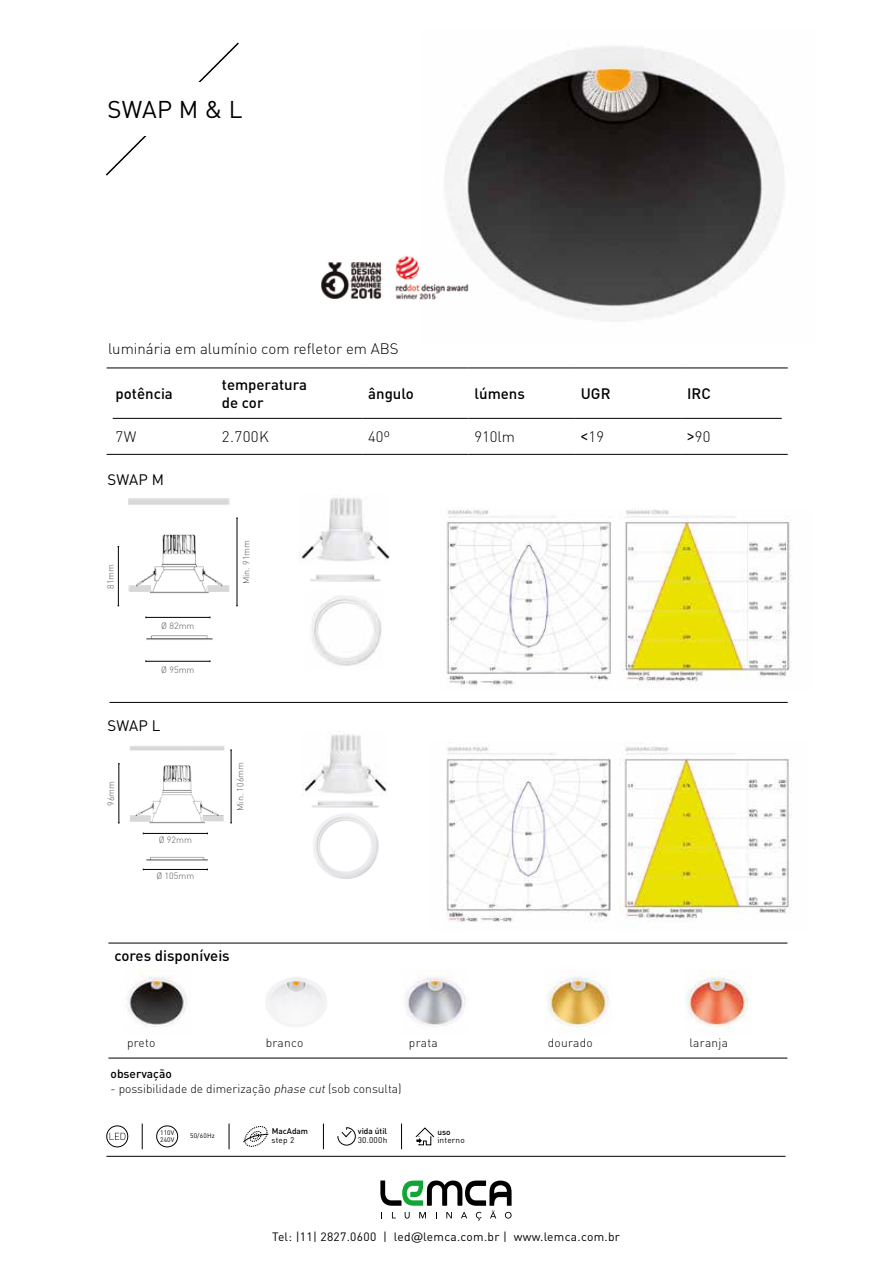
<style>
.page{position:relative;width:893px;height:1263px;background:#fff}
.page>*{position:absolute;margin:0;border:0;box-sizing:border-box;transform-origin:0 0}
.t1{font:24px "DIN";color:#000}
.t2{font:300 15.15px "DIN";color:#000}
.t3{font:500 15px/17.9px "DIN";color:#000}
.t4{font:300 15px "DIN";color:#000}
.t5{font:15px "DIN";letter-spacing:.01em;color:#000}
.t6{font:300 12px "DIN";color:#000}
.t7{font:12px "DIN";letter-spacing:.025em;color:#000}
.t8{font:300 12px "DIN";letter-spacing:.025em;color:#000}
.t9{font:500 12px "DIN";color:#000}
.t10{font:300 9px "DIN";color:#575756}
.t11{font:8.25px "DIN";letter-spacing:.025em;color:#000}
.t12{font:500 8.25px "DIN";color:#000}
.t13{font:6.6px "DIN";letter-spacing:.025em;color:#000}
.s1{font-family:"Arial Narrow";font-weight:400}
.s2{font-style:italic}
.s3{font-family:"Humanist 777 BT Roman B"}
</style>
<div class="page">
<svg style="left:380px;top:1180px;width:132px;height:40px"></svg>
<hr style="left:106px;top:1156px;width:679px;height:1px;background:#000">
<img style="left:117px;top:498px;width:183px;height:165px">
<svg style="left:105px;top:42px;width:134px;height:134px"></svg>
<div style="left:54px;top:82px;width:236px;height:54px;background:#fff"></div>
<img style="left:445px;top:46px;width:339px;height:275px">
<img style="left:312px;top:596px;width:70px;height:70px">
<img style="left:310px;top:574px;width:71px;height:8px">
<img style="left:300px;top:497px;width:90px;height:65px">
<hr style="left:108px;top:943px;width:679px;height:1px;background:#000">
<hr style="left:108px;top:1058px;width:679px;height:1px;background:#000">
<img style="left:127px;top:969px;width:60px;height:59px">
<img style="left:266px;top:977px;width:60px;height:50px">
<img style="left:406px;top:969px;width:60px;height:58px">
<img style="left:546px;top:969px;width:65px;height:64px">
<img style="left:684px;top:970px;width:66px;height:59px">
<img style="left:313px;top:814px;width:66px;height:65px">
<img style="left:311px;top:801px;width:68px;height:7px">
<img style="left:304px;top:731px;width:83px;height:63px">
<hr style="left:107px;top:368px;width:109px;height:1px;background:#000">
<hr style="left:216px;top:368px;width:146px;height:1px;background:#000">
<hr style="left:362px;top:368px;width:106px;height:1px;background:#000">
<hr style="left:468px;top:368px;width:107px;height:1px;background:#000">
<hr style="left:575px;top:368px;width:106px;height:1px;background:#000">
<hr style="left:681px;top:368px;width:107px;height:1px;background:#000">
<hr style="left:113px;top:418px;width:103px;height:1px;background:#000">
<hr style="left:216px;top:418px;width:146px;height:1px;background:#000">
<hr style="left:362px;top:418px;width:106px;height:1px;background:#000">
<hr style="left:468px;top:418px;width:107px;height:1px;background:#000">
<hr style="left:575px;top:418px;width:106px;height:1px;background:#000">
<hr style="left:681px;top:418px;width:101px;height:1px;background:#000">
<hr style="left:107px;top:454px;width:109px;height:1px;background:#000">
<hr style="left:216px;top:454px;width:146px;height:1px;background:#000">
<hr style="left:362px;top:454px;width:106px;height:1px;background:#000">
<hr style="left:468px;top:454px;width:107px;height:1px;background:#000">
<hr style="left:575px;top:454px;width:106px;height:1px;background:#000">
<hr style="left:681px;top:454px;width:107px;height:1px;background:#000">
<div style="left:107px;top:1126px;width:21px;height:21px;border:1px solid #000;border-radius:50%"></div>
<svg style="left:110px;top:1133px;width:15px;height:7px"></svg>
<svg style="left:142px;top:1123px;width:1px;height:26px"></svg>
<div style="left:338px;top:1127px;width:18px;height:18px;border:1px solid #000;border-radius:50%"></div>
<svg style="left:341px;top:1127px;width:11px;height:10px"></svg>
<div style="left:156px;top:1126px;width:22px;height:21px;border:1px solid #000;border-radius:50%"></div>
<svg style="left:229px;top:1123px;width:1px;height:26px"></svg>
<svg style="left:243px;top:1126px;width:26px;height:21px"></svg>
<svg style="left:415px;top:1127px;width:19px;height:18px"></svg>
<svg style="left:323px;top:1123px;width:1px;height:26px"></svg>
<svg style="left:401px;top:1123px;width:1px;height:26px"></svg>
<img style="left:395px;top:248px;width:75px;height:52px">
<img style="left:321px;top:262px;width:61px;height:37px">
<hr style="left:118px;top:547px;width:1px;height:59px;background:#000">
<hr style="left:237px;top:518px;width:1px;height:88px;background:#000">
<hr style="left:146px;top:617px;width:64px;height:1px;background:#000">
<hr style="left:146px;top:661px;width:64px;height:1px;background:#000">
<img style="left:118px;top:746px;width:114px;height:125px">
<hr style="left:143px;top:833px;width:64px;height:1px;background:#000">
<hr style="left:143px;top:869px;width:64px;height:1px;background:#000">
<hr style="left:119px;top:764px;width:1px;height:59px;background:#000">
<hr style="left:231px;top:750px;width:1px;height:73px;background:#000">
<img style="left:446px;top:509px;width:345px;height:178px">
<img style="left:446px;top:746px;width:346px;height:176px">
<hr style="left:109px;top:702px;width:679px;height:1px;background:#000">
<h1 class="t1" style="left:107px;top:94px;width:137px">SWAP M &amp; L</h1>
<p class="t4" style="left:108px;top:340px;width:292px">luminária em alumínio com refletor em ABS</p>
<p class="t3" style="left:116px;top:384px;width:59px">potência</p>
<p class="t3" style="left:222px;top:376px;width:87px">temperatura de cor</p>
<p class="t3" style="left:368px;top:384px;width:47px">ângulo</p>
<p class="t3" style="left:474px;top:384px;width:52px">lúmens</p>
<p class="t3" style="left:581px;top:384px;width:31px">UGR</p>
<p class="t3" style="left:687px;top:384px;width:25px">IRC</p>
<p class="t4" style="left:116px;top:428px;width:22px">7W</p>
<p class="t2" style="left:222px;top:428px;width:48px">2.700K</p>
<p class="t4" style="left:368px;top:428px;width:24px">40º</p>
<p class="t4" style="left:474px;top:428px;width:42px">910lm</p>
<p class="t4" style="left:581px;top:428px;width:25px"><span class="s1">&lt;</span>19</p>
<p class="t4" style="left:687px;top:428px;width:25px"><span class="s1">&gt;</span>90</p>
<p class="t5" style="left:107px;top:470px;width:58px">SWAP M</p>
<p class="t10" style="left:105px;top:589px;width:27px;rotate:-90deg">81mm</p>
<p class="t10" style="left:161px;top:621px;width:35px">Ø 82mm</p>
<p class="t10" style="left:161px;top:664px;width:35px">Ø 95mm</p>
<p class="t5" style="left:107px;top:716px;width:55px">SWAP L</p>
<p class="t10" style="left:105px;top:806px;width:27px;rotate:-90deg">96mm</p>
<p class="t10" style="left:159px;top:834px;width:35px">Ø 92mm</p>
<p class="t10" style="left:156px;top:870px;width:39px">Ø 105mm</p>
<p class="t10" style="left:241px;top:584px;width:46px;rotate:-90deg">Min. 91mm</p>
<p class="t10" style="left:235px;top:811px;width:50px;rotate:-90deg">Min. 106mm</p>
<p class="t3" style="left:114px;top:946px;width:117px">cores disponíveis</p>
<p class="t6" style="left:127px;top:1035px;width:30px">preto</p>
<p class="t6" style="left:266px;top:1035px;width:39px">branco</p>
<p class="t6" style="left:409px;top:1035px;width:30px">prata</p>
<p class="t8" style="left:548px;top:1035px;width:47px">dourado</p>
<p class="t8" style="left:690px;top:1035px;width:40px">laranja</p>
<p class="t9" style="left:111px;top:1066px;width:63px">observação</p>
<p class="t6" style="left:111px;top:1081px;width:292px">- possibilidade de dimerização <span class="s2">phase cut</span>(sob consulta)</p>
<p class="t13" style="left:160px;top:1128px;width:16px">110V</p>
<p class="t12" style="left:358px;top:1126px;width:31px">vida útil</p>
<p class="t13" style="left:160px;top:1135px;width:16px">240V</p>
<p class="t12" style="left:272px;top:1126px;width:38px">MacAdam</p>
<p class="t12" style="left:437px;top:1126px;width:15px">uso</p>
<p class="t11" style="left:437px;top:1135px;width:29px">interno</p>
<p class="t13" style="left:190px;top:1132px;width:26px">50/60Hz</p>
<p class="t11" style="left:272px;top:1134px;width:24px">step 2</p>
<p class="t11" style="left:358px;top:1135px;width:31px">30.000h</p>
<p class="t7" style="left:272px;top:1229px;width:349px">Tel: |11| 2827.0600 | led<span class="s3">@</span>lemca.com.br | www.lemca.com.br</p>
</div>
